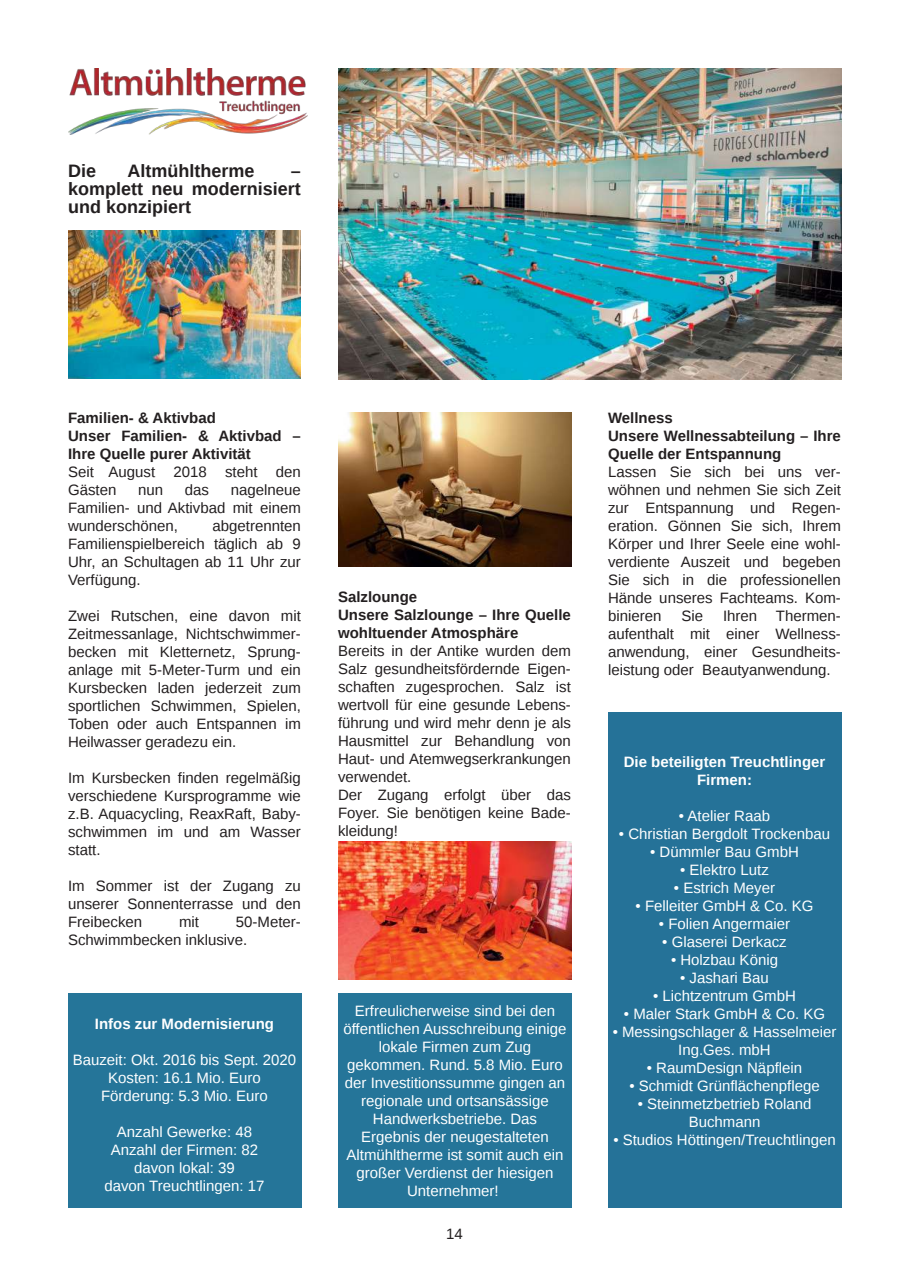
<style>
.page{position:relative;width:910px;height:1280px;background:#fff}
.page>*{position:absolute;margin:0;border:0;box-sizing:border-box;transform-origin:0 0}
.t1{font:700 18px/18px "Liberation Sans";color:#231f20;text-align:justify}
.t2{font:15px/18px "Liberation Sans";color:#231f20;text-align:justify}
.t3{font:15px/18px "Liberation Sans";color:#fff;text-align:center}
.t4{font:700 15px/18px "Liberation Sans";color:#231f20}
.t5{font:700 15px/18px "Liberation Sans";color:#fff;text-align:center}
</style>
<div class="page">
<img style="left:338px;top:68px;width:504px;height:312px">
<div style="left:68px;top:993px;width:234px;height:215px;background:#257599"></div>
<img style="left:68px;top:68px;width:240px;height:67px">
<img style="left:338px;top:841px;width:234px;height:139px">
<img style="left:338px;top:412px;width:234px;height:155px">
<div style="left:608px;top:712px;width:234px;height:496px;background:#257298"></div>
<img style="left:69px;top:231px;width:232px;height:147px">
<div style="left:338px;top:993px;width:234px;height:215px;background:#257599"></div>
<p class="t1" style="left:68px;top:162px;width:30px">Die</p>
<p class="t1" style="left:128px;top:162px;width:129px">Altmühltherme</p>
<p class="t1" style="left:68px;top:163px;width:234px;text-indent:223px">– komplett neu modernisiert und konzipiert</p>
<p class="t4" style="left:68px;top:410px;width:234px">Familien- &amp; Aktivbad<br>Unser Familien- &amp; Aktivbad –<br>Ihre Quelle purer Aktivität</p>
<p class="t2" style="left:68px;top:464px;width:234px">Seit August 2018 steht den<br>Gästen</p>
<p class="t2" style="left:68px;top:482px;width:234px;text-indent:163px">nagelneue Familien- und Aktivbad mit einem wunderschönen,</p>
<p class="t2" style="left:138px;top:482px;width:27px">nun</p>
<p class="t2" style="left:185px;top:482px;width:26px">das</p>
<p class="t2" style="left:68px;top:518px;width:234px;text-indent:144px">abgetrennten Familienspielbereich täglich ab 9<br>Uhr, an Schultagen ab 11 Uhr zur Verfügung.</p>
<p class="t2" style="left:68px;top:608px;width:234px">Zwei Rutschen, eine davon mit Zeitmessanlage, Nichtschwimmer&shy;becken mit Kletternetz, Sprung&shy;anlage mit 5-Meter-Turm und ein Kursbecken laden jederzeit zum sportlichen Schwimmen, Spielen, Toben oder auch Entspannen im Heilwasser geradezu ein.</p>
<p class="t2" style="left:68px;top:770px;width:234px">Im Kursbecken finden regelmäßig verschiedene Kursprogramme wie z.B. Aquacycling, ReaxRaft, Baby&shy;schwimmen im und am Wasser statt.</p>
<p class="t2" style="left:68px;top:878px;width:234px">Im Sommer ist der Zugang zu unserer Sonnenterrasse und den Freibecken</p>
<p class="t2" style="left:179px;top:914px;width:21px">mit</p>
<p class="t2" style="left:68px;top:914px;width:234px;text-indent:168px">50-Meter-<br>Schwimmbecken inklusive.</p>
<p class="t5" style="left:95px;top:1015px;width:181px">Infos zur Modernisierung</p>
<p class="t3" style="left:73px;top:1051px;width:225px">Bauzeit: Okt. 2016 bis Sept. 2020<br>Kosten: 16.1 Mio. Euro<br>Förderung: 5.3 Mio. Euro</p>
<p class="t3" style="left:104px;top:1123px;width:162px">Anzahl Gewerke: 48<br>Anzahl der Firmen: 82 davon lokal: 39<br>davon Treuchtlingen: 17</p>
<p class="t4" style="left:338px;top:588px;width:234px">Salzlounge<br>Unsere Salzlounge – Ihre Quelle wohltuender Atmosphäre</p>
<p class="t2" style="left:338px;top:642px;width:234px;text-align:left">Bereits in der Antike wurden dem<br>Salz gesundheitsfördernde Eigen&shy;schaften zugesprochen. Salz ist wertvoll für eine gesunde Lebens&shy;führung und wird mehr denn je als<br>Hausmittel zur Behandlung von<br>Haut- und Atemwegserkrankungen verwendet.<br>Der Zugang erfolgt über das<br>Foyer. Sie benötigen keine Bade&shy;kleidung!</p>
<p class="t3" style="left:343px;top:1002px;width:225px">Erfreulicherweise sind bei den öffentlichen Ausschreibung einige lokale Firmen zum Zug gekommen. Rund. 5.8 Mio. Euro der Investitionssumme gingen an regionale und ortsansässige<br>Handwerksbetriebe. Das<br>Ergebnis der neugestalteten<br>Altmühltherme ist somit auch ein großer Verdienst der hiesigen<br>Unternehmer!</p>
<p class="t2" style="left:446px;top:1225px;width:18px">14</p>
<p class="t4" style="left:608px;top:410px;width:234px">Wellness<br>Unsere Wellnessabteilung – Ihre<br>Quelle der Entspannung</p>
<p class="t2" style="left:608px;top:464px;width:234px">Lassen Sie sich bei uns ver&shy;wöhnen und nehmen Sie sich Zeit zur Entspannung und Regen&shy;eration. Gönnen Sie sich, Ihrem Körper und Ihrer Seele eine wohl&shy;verdiente Auszeit und begeben Sie sich in die professionellen Hände unseres Fachteams. Kom&shy;binieren</p>
<p class="t2" style="left:608px;top:608px;width:234px;text-indent:115px">Ihren Thermen&shy;aufenthalt mit einer Wellness&shy;anwendung, einer Gesundheits&shy;leistung oder Beautyanwendung.</p>
<p class="t2" style="left:681px;top:608px;width:23px">Sie</p>
<p class="t5" style="left:624px;top:753px;width:203px">Die beteiligten Treuchtlinger<br>Firmen:</p>
<p class="t3" style="left:679px;top:807px;width:93px">• Atelier Raab</p>
<p class="t3" style="left:619px;top:825px;width:213px">• Christian Bergdolt Trockenbau</p>
<p class="t3" style="left:650px;top:843px;width:150px">• Dümmler Bau GmbH</p>
<p class="t3" style="left:680px;top:861px;width:90px">• Elektro Lutz</p>
<p class="t3" style="left:674px;top:879px;width:103px">• Estrich Meyer</p>
<p class="t3" style="left:636px;top:897px;width:179px">• Felleiter GmbH &amp; Co. KG</p>
<p class="t3" style="left:659px;top:915px;width:133px">• Folien Angermaier</p>
<p class="t3" style="left:662px;top:933px;width:126px">• Glaserei Derkacz</p>
<p class="t3" style="left:671px;top:951px;width:108px">• Holzbau König</p>
<p class="t3" style="left:680px;top:969px;width:90px">• Jashari Bau</p>
<p class="t3" style="left:653px;top:987px;width:144px">• Lichtzentrum GmbH</p>
<p class="t3" style="left:624px;top:1005px;width:203px">• Maler Stark GmbH &amp; Co. KG</p>
<p class="t3" style="left:613px;top:1023px;width:225px">• Messingschlager &amp; Hasselmeier<br>Ing.Ges. mbH</p>
<p class="t3" style="left:647px;top:1059px;width:157px">• RaumDesign Näpflein</p>
<p class="t3" style="left:629px;top:1077px;width:192px">• Schmidt Grünflächenpflege</p>
<p class="t3" style="left:638px;top:1095px;width:175px">• Steinmetzbetrieb Roland<br>Buchmann</p>
<p class="t3" style="left:613px;top:1131px;width:224px">• Studios Höttingen/Treuchtlingen</p>
</div>
